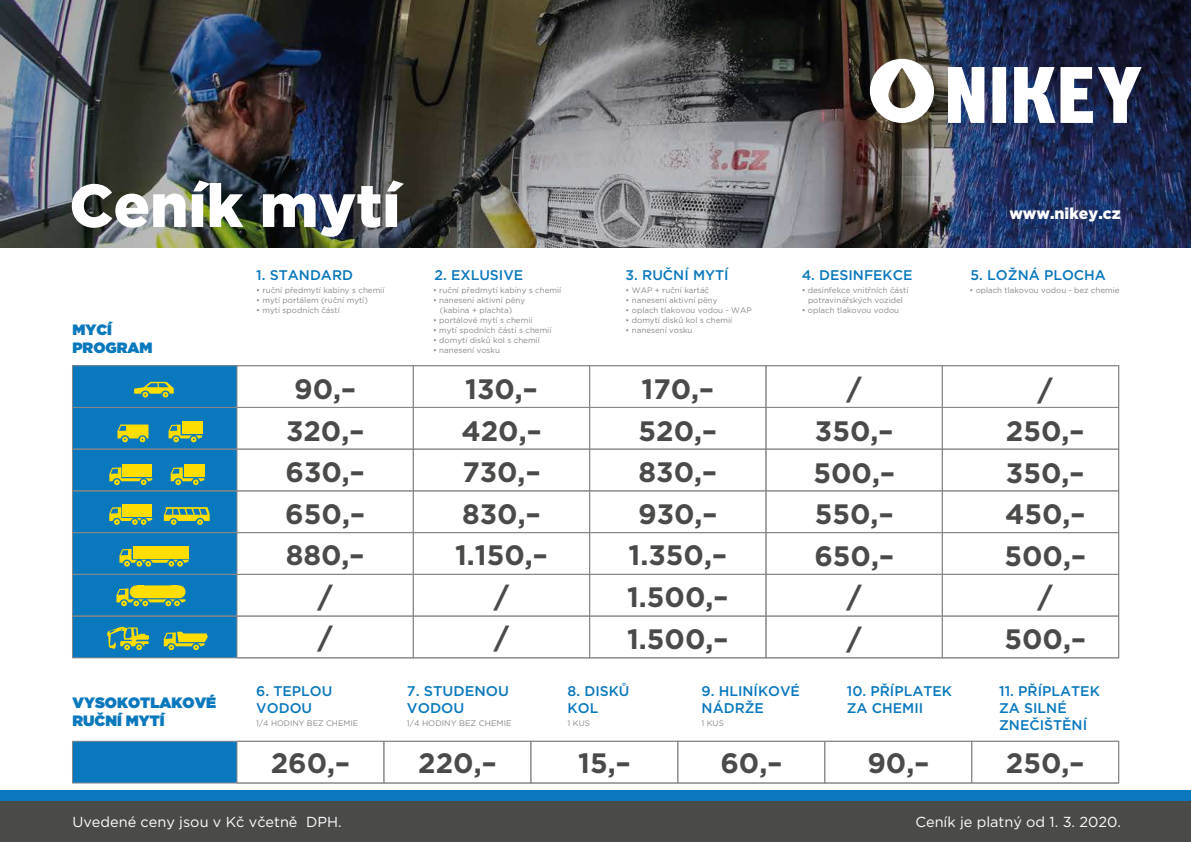
<style>
.page{position:relative;width:1191px;height:842px;background:#fff}
.page>*{position:absolute;margin:0;border:0;box-sizing:border-box;transform-origin:0 0}
.t1{font:900 60.4px "Gotham";color:#fff}
.t2{font:700 28px/41.5px "Gotham";color:#4a4a49;text-align:center}
.t3{font:900 15.8px "Gotham";color:#fff}
.t4{font:900 15px/18px "Gotham";color:#0978bd}
.t5{font:14.5px "Gotham";color:#fff}
.t6{font:500 14.1px/16.9px "Gotham";color:#0978bd}
.t7{font:500 14px/16.8px "Gotham";color:#0978bd}
.t8{font:8px/10px "Gotham";color:#888887}
</style>
<div class="page">
<div style="left:72px;top:741px;width:165px;height:42px;background:#0978bd"></div>
<div style="left:72px;top:366px;width:165px;height:292px;background:#0978bd"></div>
<img style="left:0;top:0;width:1191px;height:248px">
<div style="left:0;top:801px;width:1191px;height:41px;background:#4a4a49"></div>
<div style="left:0;top:790px;width:1191px;height:11px;background:#0978bd"></div>
<svg style="left:948px;top:67px;width:193px;height:56px"></svg>
<svg style="left:870px;top:59px;width:64px;height:64px"></svg>
<div style="left:72px;top:407px;width:1046px;height:42px;border:1px solid #878787"></div>
<div style="left:72px;top:449px;width:1046px;height:42px;border:1px solid #878787"></div>
<div style="left:72px;top:491px;width:1046px;height:42px;border:1px solid #878787"></div>
<div style="left:72px;top:532px;width:1046px;height:42px;border:1px solid #878787"></div>
<div style="left:72px;top:574px;width:1046px;height:42px;border:1px solid #878787"></div>
<div style="left:72px;top:616px;width:1046px;height:42px;border:1px solid #878787"></div>
<div style="left:413px;top:366px;width:177px;height:292px;border:1px solid #878787"></div>
<div style="left:589px;top:366px;width:177px;height:292px;border:1px solid #878787"></div>
<div style="left:766px;top:366px;width:176px;height:292px;border:1px solid #878787"></div>
<div style="left:942px;top:366px;width:176px;height:292px;border:1px solid #878787"></div>
<div style="left:237px;top:741px;width:147px;height:42px;border:1px solid #878787"></div>
<div style="left:384px;top:741px;width:147px;height:42px;border:1px solid #878787"></div>
<div style="left:531px;top:741px;width:147px;height:42px;border:1px solid #878787"></div>
<div style="left:677px;top:741px;width:148px;height:42px;border:1px solid #878787"></div>
<div style="left:824px;top:741px;width:147px;height:42px;border:1px solid #878787"></div>
<div style="left:971px;top:741px;width:147px;height:42px;border:1px solid #878787"></div>
<svg style="left:107px;top:627px;width:42px;height:23px"></svg>
<div style="left:123px;top:504px;width:29px;height:13px;background:#fd0"></div>
<svg style="left:109px;top:507px;width:43px;height:18px"></svg>
<svg style="left:164px;top:632px;width:44px;height:18px"></svg>
<div style="left:133px;top:546px;width:55px;height:13px;background:#fd0"></div>
<svg style="left:119px;top:549px;width:69px;height:18px"></svg>
<svg style="left:116px;top:585px;width:69px;height:21px"></svg>
<svg style="left:164px;top:507px;width:46px;height:18px"></svg>
<svg style="left:134px;top:382px;width:40px;height:16px"></svg>
<div style="left:123px;top:464px;width:29px;height:13px;background:#fd0"></div>
<svg style="left:109px;top:467px;width:43px;height:18px"></svg>
<div style="left:182px;top:421px;width:20px;height:13px;background:#fd0"></div>
<svg style="left:168px;top:424px;width:34px;height:18px"></svg>
<div style="left:184px;top:464px;width:20px;height:13px;background:#fd0"></div>
<svg style="left:171px;top:467px;width:33px;height:18px"></svg>
<svg style="left:117px;top:424px;width:31px;height:18px"></svg>
<h1 class="t1" style="left:69px;top:164px;width:332px">Ceník mytí</h1>
<h3 class="t3" style="left:1009px;top:202px;width:113px">www.nikey.cz</h3>
<h3 class="t4" style="left:72px;top:320px;width:82px">MYCÍ<br>PROGRAM</h3>
<h3 class="t4" style="left:72px;top:694px;width:145px">VYSOKOTLAKOVÉ<br>RUČNÍ MYTÍ</h3>
<h3 class="t7" style="left:256px;top:267px;width:98px">1. STANDARD</h3>
<h3 class="t7" style="left:434px;top:267px;width:90px">2. EXLUSIVE</h3>
<h3 class="t7" style="left:625px;top:267px;width:105px">3. RUČNÍ MYTÍ</h3>
<h3 class="t7" style="left:801px;top:267px;width:112px">4. DESINFEKCE</h3>
<h3 class="t7" style="left:970px;top:267px;width:137px">5. LOŽNÁ PLOCHA</h3>
<p class="t8" style="left:256px;top:285px;width:130px">• ruční předmytí kabiny s chemií</p>
<p class="t8" style="left:256px;top:295px;width:113px">• mytí portálem (ruční mytí)</p>
<p class="t8" style="left:256px;top:305px;width:85px">• mytí spodních částí</p>
<p class="t8" style="left:433px;top:285px;width:130px">• ruční předmytí kabiny s chemií</p>
<p class="t8" style="left:969px;top:285px;width:151px">• oplach tlakovou vodou - bez chemie</p>
<p class="t8" style="left:440px;top:295px;width:87px;text-indent:-7px">• nanesení aktivní pěny (kabina + plachta)</p>
<p class="t8" style="left:433px;top:315px;width:101px">• portálové mytí s chemií</p>
<p class="t8" style="left:433px;top:325px;width:120px">• mytí spodních částí s chemií</p>
<p class="t8" style="left:433px;top:335px;width:108px">• domytí disků kol s chemií</p>
<p class="t8" style="left:433px;top:345px;width:68px">• nanesení vosku</p>
<p class="t8" style="left:625px;top:285px;width:85px">• WAP + ruční kartáč</p>
<p class="t8" style="left:625px;top:295px;width:93px">• nanesení aktivní pěny</p>
<p class="t8" style="left:625px;top:305px;width:128px">• oplach tlakovou vodou - WAP</p>
<p class="t8" style="left:625px;top:315px;width:108px">• domytí disků kol s chemií</p>
<p class="t8" style="left:625px;top:325px;width:68px">• nanesení vosku</p>
<p class="t8" style="left:801px;top:285px;width:108px;text-align:center">• desinfekce vnitřních částí potravinářských vozidel</p>
<p class="t8" style="left:801px;top:305px;width:99px">• oplach tlakovou vodou</p>
<h2 class="t2" style="left:285px;top:368px;width:81px">90,–<br>320,–<br>630,–<br>650,–<br>880,– /<br>/</h2>
<h2 class="t2" style="left:455px;top:368px;width:94px">130,–<br>420,–<br>730,–<br>830,–<br>1.150,– /<br>/</h2>
<h2 class="t2" style="left:627px;top:369px;width:103px">170,–<br>520,–<br>830,–<br>930,–<br>1.350,–<br>1.500,–<br>1.500,–</h2>
<h2 class="t2" style="left:813px;top:369px;width:83px">/<br>350,–<br>500,–<br>550,–<br>650,– /<br>/</h2>
<h2 class="t2" style="left:1004px;top:369px;width:83px">/<br>250,–<br>350,–<br>450,–<br>500,– /<br>500,–</h2>
<h3 class="t7" style="left:256px;top:683px;width:78px">6. TEPLOU<br>VODOU</h3>
<p class="t8" style="left:256px;top:718px;width:103px">1/4 HODINY BEZ CHEMIE</p>
<h3 class="t6" style="left:407px;top:682px;width:104px">7. STUDENOU<br>VODOU</h3>
<p class="t8" style="left:407px;top:718px;width:106px">1/4 HODINY BEZ CHEMIE</p>
<h3 class="t7" style="left:567px;top:683px;width:63px">8. DISKŮ<br>KOL</h3>
<p class="t8" style="left:567px;top:718px;width:24px">1 KUS</p>
<h3 class="t7" style="left:701px;top:683px;width:100px">9. HLINÍKOVÉ<br>NÁDRŽE</h3>
<p class="t8" style="left:701px;top:718px;width:24px">1 KUS</p>
<h3 class="t7" style="left:846px;top:683px;width:107px">10. PŘÍPLATEK<br>ZA CHEMII</h3>
<h3 class="t7" style="left:999px;top:683px;width:102px">11. PŘÍPLATEK<br>ZA SILNÉ<br>ZNEČIŠTĚNÍ</h3>
<h2 class="t2" style="left:271px;top:742px;width:81px">260,–</h2>
<h2 class="t2" style="left:418px;top:742px;width:80px">220,–</h2>
<h2 class="t2" style="left:578px;top:742px;width:54px">15,–</h2>
<h2 class="t2" style="left:720px;top:742px;width:63px">60,–</h2>
<h2 class="t2" style="left:867px;top:742px;width:63px">90,–</h2>
<h2 class="t2" style="left:1006px;top:742px;width:80px">250,–</h2>
<h3 class="t5" style="left:72px;top:812px;width:271px">Uvedené ceny jsou v Kč včetně DPH.</h3>
<h3 class="t5" style="left:915px;top:813px;width:207px">Ceník je platný od 1. 3. 2020.</h3>
</div>
